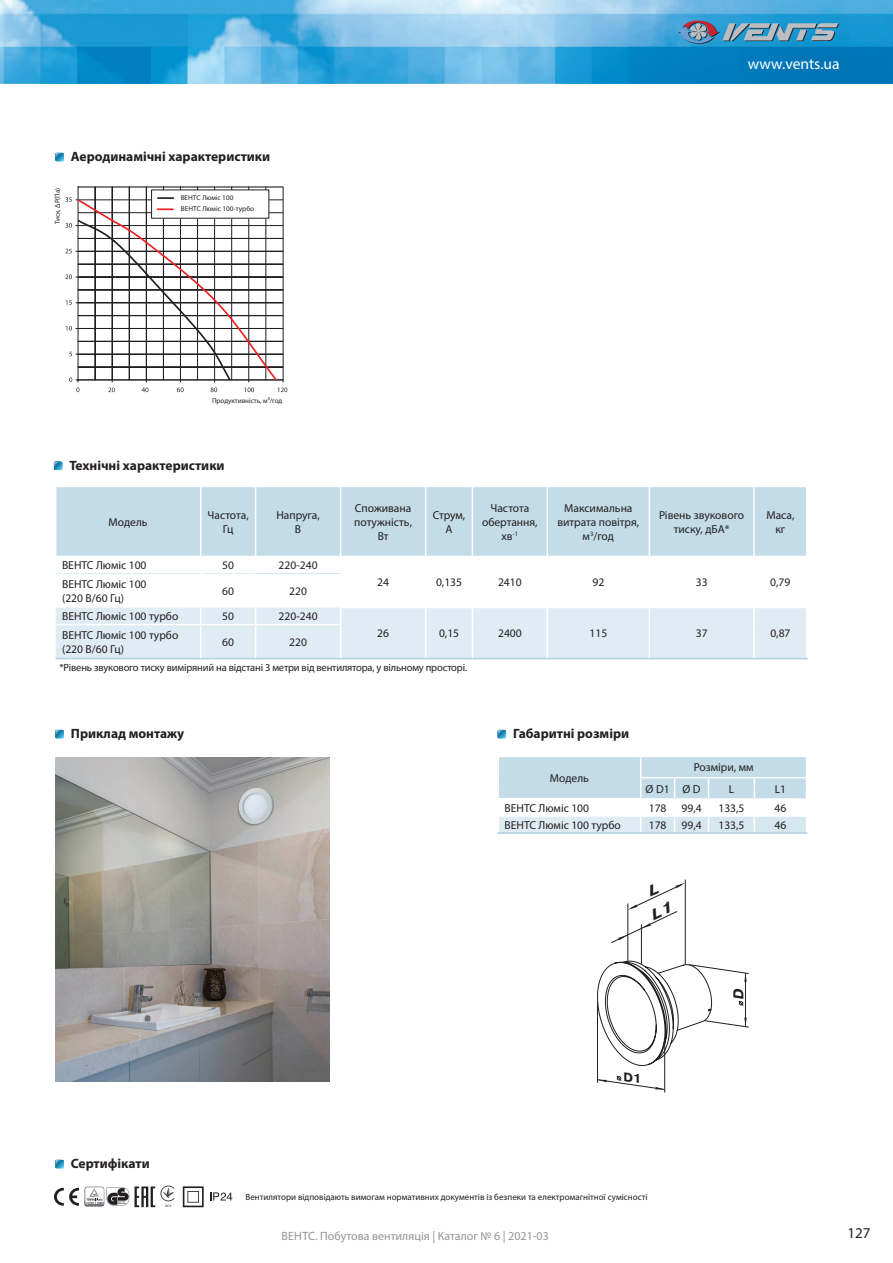
<style>
.page{position:relative;width:893px;height:1263px;background:#fff}
.page>*{position:absolute;margin:0;border:0;box-sizing:border-box;transform-origin:0 0}
.t1{font:15.6px "Myriad Pro";letter-spacing:-.005em;color:#fff}
.t2{font:15px "Myriad Pro";color:#231f20}
.t3{font:italic 700 14.25px "Pragmatica C";color:#231f20}
.t4{font:700 13.5px "Myriad Pro";color:#231f20}
.t5{font:12px "Myriad Pro";color:#939598}
.t6{font:11.55px/13.8px "Myriad Pro";color:#231f20;text-align:center}
.t7{font:10.5px "Myriad Pro";letter-spacing:-.015em;color:#231f20}
.t8{font:9px "Myriad Pro";color:#231f20}
.t9{font:7.05px/10.6px "Myriad Pro";color:#231f20}
</style>
<div class="page">
<img style="left:0;top:0;width:893px;height:83px">
<svg style="left:677px;top:20px;width:162px;height:24px;background:#5f96b7"></svg>
<div style="left:56px;top:487px;width:750px;height:69px;background:#c3dce8"></div>
<hr style="left:200px;top:487px;width:1px;height:69px;background:#fff">
<hr style="left:255px;top:487px;width:1px;height:69px;background:#fff">
<hr style="left:340px;top:487px;width:1px;height:69px;background:#fff">
<hr style="left:425px;top:487px;width:1px;height:69px;background:#fff">
<hr style="left:472px;top:487px;width:1px;height:69px;background:#fff">
<hr style="left:547px;top:487px;width:1px;height:69px;background:#fff">
<hr style="left:649px;top:487px;width:1px;height:69px;background:#fff">
<hr style="left:753px;top:487px;width:2px;height:69px;background:#fff">
<svg style="left:56px;top:573px;width:751px;height:86px"></svg>
<hr style="left:340px;top:625px;width:1px;height:33px;background:#fff">
<svg style="left:55px;top:153px;width:9px;height:8px"></svg>
<svg style="left:54px;top:461px;width:8px;height:9px"></svg>
<svg style="left:55px;top:730px;width:9px;height:8px"></svg>
<hr style="left:628px;top:903px;width:1px;height:60px;background:#231f20">
<hr style="left:641px;top:924px;width:1px;height:41px;background:#231f20">
<hr style="left:685px;top:879px;width:1px;height:86px;background:#231f20">
<svg style="left:597px;top:961px;width:152px;height:105px"></svg>
<hr style="left:664px;top:1039px;width:1px;height:53px;background:#231f20">
<hr style="left:597px;top:1001px;width:1px;height:82px;background:#231f20">
<svg style="left:497px;top:730px;width:9px;height:8px"></svg>
<svg style="left:499px;top:757px;width:307px;height:75px"></svg>
<hr style="left:675px;top:798px;width:33px;height:2px;background:#fff">
<hr style="left:675px;top:815px;width:33px;height:2px;background:#fff">
<hr style="left:497px;top:832px;width:144px;height:2px;background:#b1d0e0">
<hr style="left:641px;top:832px;width:34px;height:2px;background:#b1d0e0">
<hr style="left:675px;top:832px;width:33px;height:2px;background:#b1d0e0">
<hr style="left:708px;top:832px;width:46px;height:2px;background:#b1d0e0">
<hr style="left:754px;top:832px;width:53px;height:2px;background:#b1d0e0">
<svg style="left:55px;top:1160px;width:9px;height:8px"></svg>
<svg style="left:65px;top:187px;width:222px;height:205px"></svg>
<svg style="left:210px;top:1192px;width:22px;height:8px"></svg>
<svg style="left:183px;top:1186px;width:21px;height:21px"></svg>
<svg style="left:54px;top:1186px;width:75px;height:20px"></svg>
<svg style="left:135px;top:1185px;width:39px;height:22px"></svg>
<img style="left:55px;top:758px;width:274px;height:323px">
<svg style="left:611px;top:882px;width:74px;height:61px"></svg>
<svg style="left:597px;top:1072px;width:68px;height:17px"></svg>
<p class="t9" style="left:52px;top:224px;width:38px;rotate:-90deg">Тиск, ΔР(Па)</p>
<p class="t4" style="left:71px;top:148px;width:201px">Аеродинамічні характеристики</p>
<p class="t9" style="left:181px;top:192px;width:75px">ВЕНТС Люміс 100<br>ВЕНТС Люміс 100-турбо</p>
<p class="t9" style="left:212px;top:395px;width:72px">Продуктивність, м³/год</p>
<p class="t4" style="left:69px;top:457px;width:157px">Технічні характеристики</p>
<h1 class="t1" style="left:748px;top:54px;width:93px">www.vents.ua</h1>
<p class="t6" style="left:109px;top:515px;width:41px">Модель</p>
<p class="t6" style="left:208px;top:508px;width:43px">Частота,<br>Гц</p>
<p class="t6" style="left:276px;top:508px;width:45px">Напруга,<br>В</p>
<p class="t6" style="left:354px;top:501px;width:59px">Споживана потужність,<br>Вт</p>
<p class="t6" style="left:433px;top:508px;width:34px">Струм,<br>А</p>
<p class="t6" style="left:482px;top:501px;width:57px">Частота обертання, хв<sup>-1</sup></p>
<p class="t6" style="left:557px;top:501px;width:83px">Максимальна витрата повітря, м<sup>3</sup>/год</p>
<p class="t6" style="left:659px;top:508px;width:87px">Рівень звукового тиску, дБА*</p>
<p class="t6" style="left:766px;top:508px;width:30px">Маса, кг</p>
<p class="t6" style="left:62px;top:558px;width:86px">ВЕНТС Люміс 100</p>
<p class="t6" style="left:222px;top:558px;width:13px">50</p>
<p class="t6" style="left:279px;top:558px;width:41px">220-240</p>
<p class="t6" style="left:62px;top:577px;width:86px">ВЕНТС Люміс 100</p>
<p class="t6" style="left:377px;top:575px;width:13px">24</p>
<p class="t6" style="left:436px;top:575px;width:28px">0,135</p>
<p class="t6" style="left:498px;top:575px;width:25px">2410</p>
<p class="t6" style="left:592px;top:575px;width:13px">92</p>
<p class="t6" style="left:696px;top:575px;width:13px">33</p>
<p class="t6" style="left:770px;top:575px;width:22px">0,79</p>
<p class="t6" style="left:62px;top:591px;width:63px">(220 В/60 Гц)</p>
<p class="t6" style="left:222px;top:584px;width:13px">60</p>
<p class="t6" style="left:289px;top:584px;width:19px">220</p>
<p class="t6" style="left:62px;top:609px;width:118px">ВЕНТС Люміс 100 турбо</p>
<p class="t6" style="left:222px;top:609px;width:13px">50</p>
<p class="t6" style="left:279px;top:609px;width:41px">220-240</p>
<p class="t6" style="left:62px;top:628px;width:118px">ВЕНТС Люміс 100 турбо</p>
<p class="t6" style="left:377px;top:626px;width:13px">26</p>
<p class="t6" style="left:439px;top:626px;width:22px">0,15</p>
<p class="t6" style="left:498px;top:626px;width:25px">2400</p>
<p class="t6" style="left:589px;top:626px;width:19px">115</p>
<p class="t6" style="left:696px;top:626px;width:13px">37</p>
<p class="t6" style="left:770px;top:626px;width:22px">0,87</p>
<p class="t6" style="left:62px;top:642px;width:63px">(220 В/60 Гц)</p>
<p class="t6" style="left:222px;top:635px;width:13px">60</p>
<p class="t6" style="left:289px;top:635px;width:19px">220</p>
<p class="t7" style="left:59px;top:661px;width:409px">*Рівень звукового тиску виміряний на відстані 3 метри від вентилятора, у вільному просторі.</p>
<p class="t4" style="left:71px;top:725px;width:115px">Приклад монтажу</p>
<p class="t4" style="left:513px;top:725px;width:117px">Габаритні розміри</p>
<p class="t6" style="left:550px;top:771px;width:41px">Модель</p>
<p class="t6" style="left:646px;top:757px;width:109px;line-height:21.3px;text-align:left;text-indent:48px">Розміри, мм<br>Ø D1 Ø D</p>
<p class="t6" style="left:729px;top:782px;width:7px">L</p>
<p class="t6" style="left:775px;top:782px;width:13px">L1</p>
<p class="t6" style="left:505px;top:801px;width:86px">ВЕНТС Люміс 100</p>
<p class="t6" style="left:649px;top:801px;width:19px">178</p>
<p class="t6" style="left:681px;top:801px;width:22px">99,4</p>
<p class="t6" style="left:718px;top:801px;width:28px">133,5</p>
<p class="t6" style="left:774px;top:801px;width:13px">46</p>
<p class="t6" style="left:505px;top:818px;width:118px">ВЕНТС Люміс 100 турбо</p>
<p class="t6" style="left:649px;top:818px;width:19px">178</p>
<p class="t6" style="left:681px;top:818px;width:22px">99,4</p>
<p class="t6" style="left:718px;top:818px;width:28px">133,5</p>
<p class="t6" style="left:774px;top:818px;width:13px">46</p>
<p class="t3" style="left:731px;top:1000px;width:15px;rotate:-90deg">D</p>
<p class="t4" style="left:71px;top:1155px;width:80px">Сертифікати</p>
<p class="t8" style="left:246px;top:1191px;width:404px">Вентилятори відповідають вимогам нормативних документів із безпеки та електромагнітної сумісності</p>
<p class="t5" style="left:281px;top:1229px;width:269px">ВЕНТС. Побутова вентиляція | Каталог № 6 | 2021-03</p>
<p class="t2" style="left:847px;top:1224px;width:25px">127</p>
</div>
